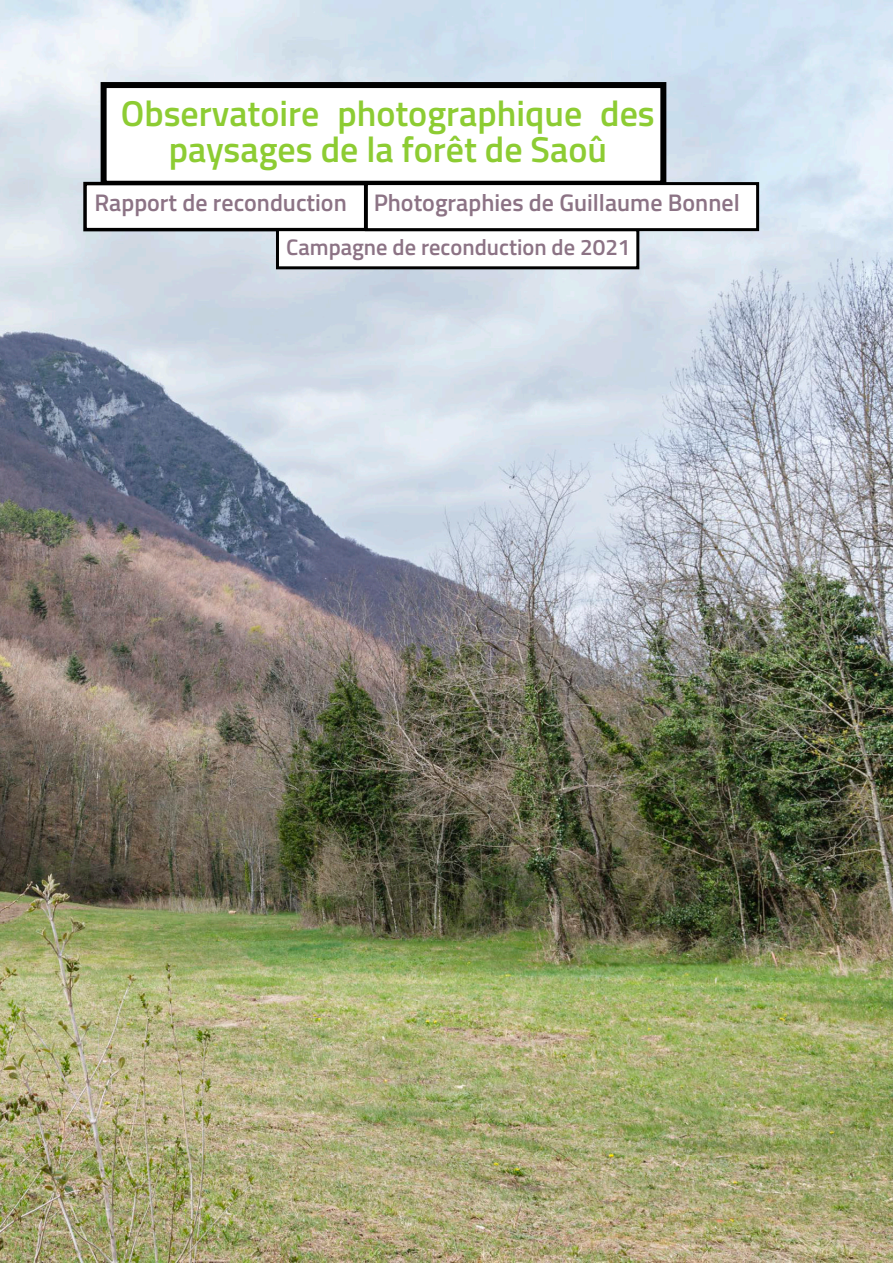
<style>
.page{position:relative;width:893px;height:1263px;background:#fff}
.page>*{position:absolute;margin:0;border:0;box-sizing:border-box;transform-origin:0 0}
.t1{font:600 36px/36px "Titillium Web";color:#8dcc33;text-align:center}
.t2{font:600 24px "Titillium Web";color:#8c7385}
.t3{font:600 22.5px "Titillium Web";color:#8c7385}
</style>
<div class="page">
<img style="left:0;top:0;width:893px;height:1263px">
<div style="left:101px;top:82px;width:565px;height:105px;background:#fff;border:6px solid #000"></div>
<div style="left:83px;top:182px;width:284px;height:49px;background:#fff;border:3px solid #000"></div>
<div style="left:276px;top:228px;width:363px;height:41px;background:#fff;border:3px solid #000"></div>
<div style="left:365px;top:182px;width:394px;height:49px;background:#fff;border:3px solid #000"></div>
<p class="t1" style="left:121px;top:95px;width:535px">Observatoire photographique des paysages de la forêt de Saoû</p>
<p class="t2" style="left:95px;top:184px;width:647px">Rapport de reconduction Photographies de Guillaume Bonnel</p>
<p class="t3" style="left:286px;top:230px;width:346px">Campagne de reconduction de 2021</p>
</div>
